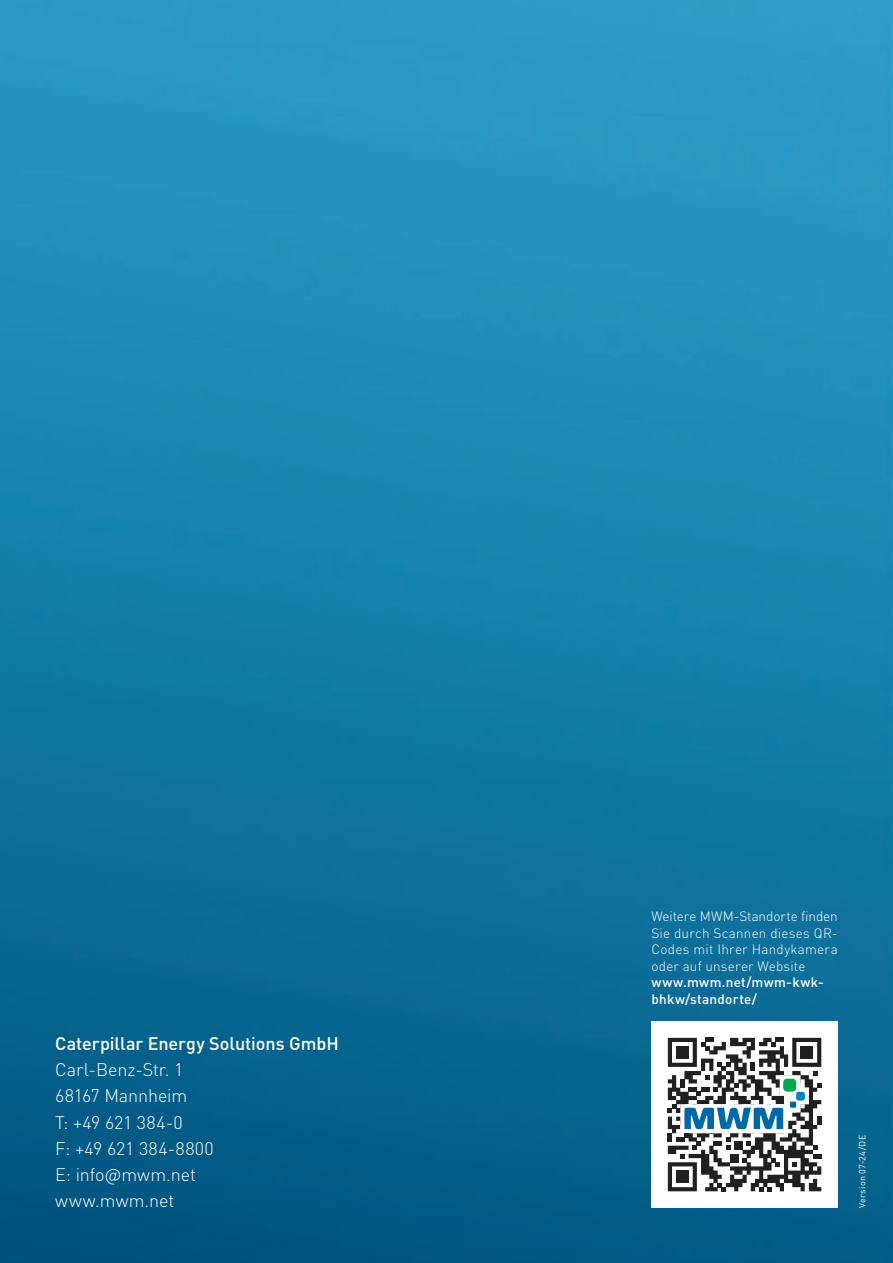
<style>
.page{position:relative;width:893px;height:1263px;background:#fff}
.page>*{position:absolute;margin:0;border:0;box-sizing:border-box;transform-origin:0 0}
.t1{font:300 18px/26.2px "DIN Pro";letter-spacing:-.01em;color:#fff}
.t2{font:500 18px "DIN Pro";letter-spacing:-.005em;color:#fff}
.t3{font:300 13.5px/16.5px "DIN Pro";letter-spacing:.015em;color:#fff;text-align:justify}
.t4{font:500 13.5px/16.5px "DIN Pro";letter-spacing:.02em;color:#fff}
.t5{font:9px "DIN Pro";letter-spacing:.025em;color:#fff}
</style>
<div class="page">
<img style="left:0;top:0;width:893px;height:1263px">
<div style="left:651px;top:1021px;width:187px;height:187px;background:#fff"></div>
<svg style="left:668px;top:1038px;width:153px;height:153px"></svg>
<div style="left:790px;top:1101px;width:6px;height:7px;background:#0068a9"></div>
<div style="left:796px;top:1092px;width:9px;height:8px;background:#0082c8;border-radius:3px"></div>
<div style="left:783px;top:1079px;width:13px;height:12px;background:#00a94e;border-radius:4px"></div>
<h1 class="t2" style="left:55px;top:1031px;width:285px">Caterpillar Energy Solutions GmbH</h1>
<h1 class="t1" style="left:55px;top:1056px;width:160px">Carl-Benz-Str. 1<br>68167 Mannheim<br>T: +49 621 384-0<br>F: +49 621 384-8800<br>E: info@mwm.net www.mwm.net</h1>
<p class="t3" style="left:651px;top:907px;width:188px">Weitere MWM-Standorte finden Sie durch Scannen dieses QR-Codes mit Ihrer Handykamera oder auf unserer Website</p>
<p class="t4" style="left:651px;top:973px;width:174px">www.mwm.net/mwm-kwk&shy;bhkw/standorte/</p>
<p class="t5" style="left:856px;top:1208px;width:74px;rotate:-90deg">Version 07-24/DE</p>
</div>
